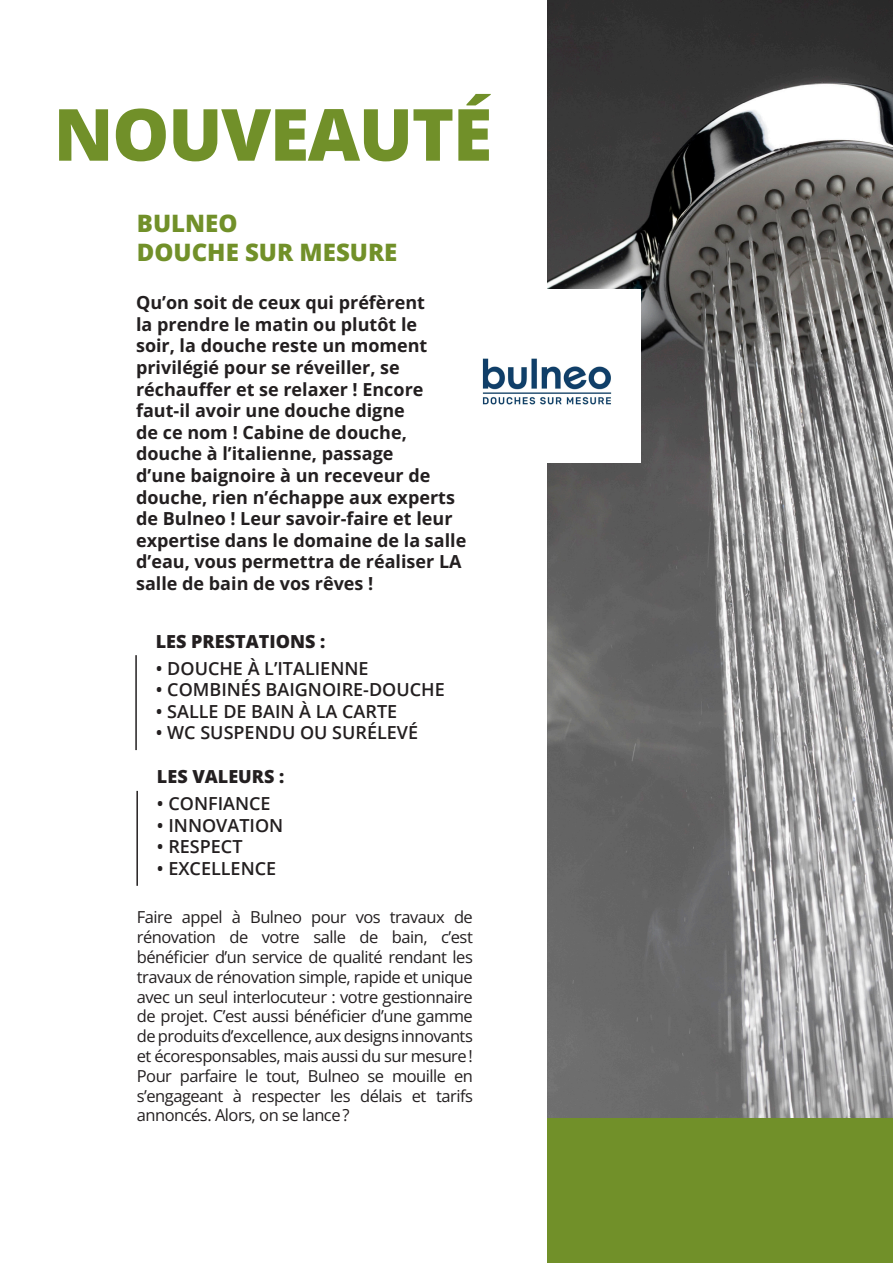
<style>
.page{position:relative;width:893px;height:1263px;background:#fff}
.page>*{position:absolute;margin:0;border:0;box-sizing:border-box;transform-origin:0 0}
.t1{font:800 72px "Open Sans";letter-spacing:-.02em;color:#719029}
.t2{font:800 24px/28.8px "Open Sans";color:#719029}
.t3{font:700 18px/21.6px "Open Sans";color:#231f20}
.t4{font:600 18px "Open Sans";color:#231f20}
.t5{font:800 18px "Open Sans";color:#231f20}
.t6{font:16.5px/19.8px "Open Sans";letter-spacing:-.03em;color:#231f20;text-align:justify}
</style>
<div class="page">
<img style="left:547px;top:0;width:346px;height:1118px">
<hr style="left:135px;top:655px;width:2px;height:95px;background:#231f20">
<img style="left:482px;top:290px;width:159px;height:172px">
<div style="left:547px;top:1118px;width:346px;height:145px;background:#719029"></div>
<hr style="left:136px;top:791px;width:2px;height:95px;background:#231f20">
<p class="t1" style="left:54px;top:85px;width:440px">NOUVEAUTÉ</p>
<p class="t2" style="left:137px;top:208px;width:262px">BULNEO<br>DOUCHE SUR MESURE</p>
<p class="t3" style="left:136px;top:291px;width:332px">Qu’on soit de ceux qui préfèrent<br>la prendre le matin ou plutôt le<br>soir, la douche reste un moment privilégié pour se réveiller, se réchauffer et se relaxer ! Encore faut-il avoir une douche digne<br>de ce nom ! Cabine de douche, douche à l’italienne, passage<br>d’une baignoire à un receveur de douche, rien n’échappe aux experts de Bulneo ! Leur savoir-faire et leur expertise dans le domaine de la salle d’eau, vous permettra de réaliser LA salle de bain de vos rêves !</p>
<p class="t5" style="left:156px;top:629px;width:171px">LES PRESTATIONS :</p>
<p class="t4" style="left:156px;top:656px;width:214px">• DOUCHE À L’ITALIENNE</p>
<p class="t4" style="left:156px;top:677px;width:290px">• COMBINÉS BAIGNOIRE-DOUCHE</p>
<p class="t4" style="left:156px;top:699px;width:243px">• SALLE DE BAIN À LA CARTE</p>
<p class="t4" style="left:156px;top:720px;width:264px">• WC SUSPENDU OU SURÉLEVÉ</p>
<p class="t5" style="left:157px;top:764px;width:129px">LES VALEURS :</p>
<p class="t4" style="left:157px;top:791px;width:115px">• CONFIANCE</p>
<p class="t4" style="left:157px;top:813px;width:128px">• INNOVATION</p>
<p class="t4" style="left:157px;top:834px;width:87px">• RESPECT</p>
<p class="t4" style="left:157px;top:856px;width:121px">• EXCELLENCE</p>
<p class="t6" style="left:137px;top:907px;width:338px">Faire appel à Bulneo pour vos travaux de rénovation de votre salle de bain, c’est bénéficier d’un service de qualité rendant les travaux de rénovation simple, rapide et unique avec un seul interlocuteur : votre gestionnaire de projet. C’est aussi bénéficier d’une gamme de produits d’excellence, aux designs innovants et écoresponsables, mais aussi du sur mesure !<br>Pour parfaire le tout, Bulneo se mouille en s’engageant à respecter les délais et tarifs annoncés. Alors, on se lance ?</p>
</div>
